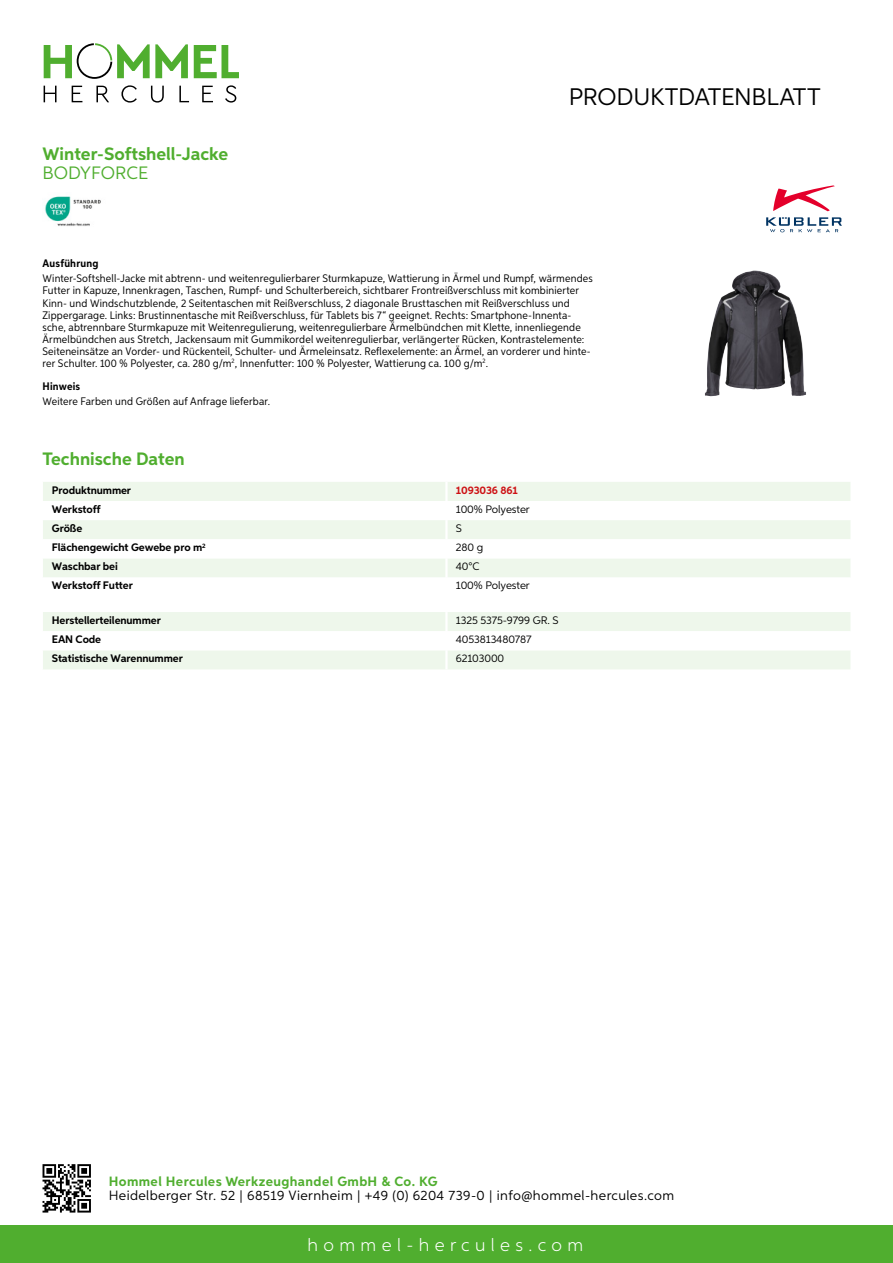
<style>
.page{position:relative;width:893px;height:1263px;background:#fff}
.page>*{position:absolute;margin:0;border:0;box-sizing:border-box;transform-origin:0 0}
.t1{font:24px "Aspira";letter-spacing:-.01em;color:#000}
.t2{font:700 18px "Aspira";color:#50ae2f}
.t3{font:300 18px "Aspira";letter-spacing:.3em;color:#fff}
.t4{font:18px "Aspira";color:#50ae2f}
.t5{font:13.5px "Aspira";letter-spacing:.03em;color:#000}
.t6{font:700 13.5px "Aspira";letter-spacing:.03em;color:#50ae2f}
.t7{font:10.95px/12px "Aspira Nar";letter-spacing:.015em;color:#000}
.t8{font:700 10.95px "Aspira";letter-spacing:-.01em;color:#000}
.t9{font:10.95px "Aspira";letter-spacing:-.01em;color:#000}
.t10{font:700 10.95px "Aspira Nar";letter-spacing:.02em;color:#000}
.t11{font:700 10.95px "Aspira";letter-spacing:-.01em;color:#cd1013}
</style>
<div class="page">
<div style="left:0;top:1226px;width:893px;height:37px;background:#50ae2f"></div>
<svg style="left:43px;top:1164px;width:48px;height:48px"></svg>
<svg style="left:194px;top:45px;width:45px;height:33px"></svg>
<svg style="left:44px;top:43px;width:144px;height:36px"></svg>
<svg style="left:44px;top:86px;width:13px;height:16px"></svg>
<svg style="left:72px;top:86px;width:10px;height:16px"></svg>
<svg style="left:96px;top:86px;width:13px;height:16px"></svg>
<svg style="left:121px;top:85px;width:16px;height:18px"></svg>
<svg style="left:151px;top:86px;width:13px;height:17px"></svg>
<svg style="left:179px;top:86px;width:10px;height:16px"></svg>
<svg style="left:202px;top:86px;width:11px;height:16px"></svg>
<svg style="left:225px;top:85px;width:11px;height:18px"></svg>
<div style="left:43px;top:482px;width:807px;height:19px;background:#eef7eb"></div>
<svg style="left:43px;top:520px;width:807px;height:57px;fill:#eef7eb"></svg>
<hr style="left:445px;top:482px;width:3px;height:19px;background:#fff">
<hr style="left:445px;top:520px;width:3px;height:19px;background:#fff">
<hr style="left:445px;top:539px;width:3px;height:19px;background:#fff">
<hr style="left:445px;top:558px;width:3px;height:19px;background:#fff">
<svg style="left:43px;top:612px;width:807px;height:57px"></svg>
<hr style="left:445px;top:650px;width:3px;height:19px;background:#fff">
<img style="left:45px;top:196px;width:56px;height:30px">
<img style="left:705px;top:270px;width:77px;height:126px">
<svg style="left:773px;top:185px;width:62px;height:26px"></svg>
<svg style="left:766px;top:217px;width:76px;height:15px"></svg>
<h2 class="t2" style="left:43px;top:142px;width:187px">Winter-Softshell-Jacke</h2>
<h2 class="t4" style="left:43px;top:162px;width:13px">BOD</h2>
<h2 class="t4" style="left:80px;top:162px;width:67px">YFORCE</h2>
<h1 class="t1" style="left:569px;top:82px;width:253px">Produktdatenblatt</h1>
<p class="t10" style="left:43px;top:257px;width:58px">Ausführung</p>
<p class="t7" style="left:43px;top:273px;width:552px">Winter-Softshell-Jacke mit abtrenn- und weitenregulierbarer Sturmkapuze, Wattierung in Ärmel und Rumpf, wärmendes Futter in Kapuze, Innenkragen, Taschen, Rumpf- und Schulterbereich, sichtbarer Frontreißverschluss mit kombinierter Kinn- und Windschutzblende, 2 Seitentaschen mit Reißverschluss, 2 diagonale Brusttaschen mit Reißverschluss und Zippergarage. Links: Brustinnentasche mit Reißverschluss, für Tablets bis 7“ geeignet. Rechts: Smartphone-Innenta&shy;sche, abtrennbare Sturmkapuze mit Weitenregulierung, weitenregulierbare Ärmelbündchen mit Klette, innenliegende Ärmelbündchen aus Stretch, Jackensaum mit Gummikordel weitenregulierbar, verlängerter Rücken, Kontrastelemente:<br>Seiteneinsätze an Vorder- und Rückenteil, Schulter- und Ärmeleinsatz. Reflexelemente: an Ärmel, an vorderer und hinte&shy;rer Schulter. 100 % Polyester, ca. 280 g/m<sup>2</sup>, Innenfutter: 100 % Polyester, Wattierung ca. 100 g/m<sup>2</sup>.</p>
<p class="t10" style="left:43px;top:379px;width:39px">Hinweis</p>
<p class="t7" style="left:43px;top:395px;width:229px">Weitere Farben und Größen auf Anfrage lieferbar.</p>
<h2 class="t2" style="left:43px;top:448px;width:144px">Technische Daten</h2>
<p class="t8" style="left:52px;top:483px;width:81px">Produktnummer</p>
<p class="t11" style="left:456px;top:483px;width:64px">1093036 861</p>
<p class="t8" style="left:52px;top:502px;width:50px">Werkstoff</p>
<p class="t9" style="left:456px;top:502px;width:75px">100% Polyester</p>
<p class="t8" style="left:52px;top:521px;width:32px">Größe</p>
<p class="t9" style="left:456px;top:522px;width:8px">S</p>
<p class="t8" style="left:52px;top:541px;width:155px">Flächengewicht Gewebe pro m<sup>2</sup></p>
<p class="t9" style="left:456px;top:541px;width:29px">280 g</p>
<p class="t8" style="left:52px;top:560px;width:68px">Waschbar bei</p>
<p class="t9" style="left:456px;top:560px;width:25px">40°C</p>
<p class="t8" style="left:52px;top:579px;width:82px">Werkstoff Futter</p>
<p class="t9" style="left:456px;top:579px;width:75px">100% Polyester</p>
<p class="t8" style="left:52px;top:613px;width:111px">Herstellerteilenummer</p>
<p class="t9" style="left:456px;top:613px;width:104px">1325 5375-9799 GR. S</p>
<p class="t8" style="left:52px;top:633px;width:51px">EAN Code</p>
<p class="t9" style="left:456px;top:633px;width:77px">4053813480787</p>
<p class="t8" style="left:52px;top:652px;width:132px">Statistische Warennummer</p>
<p class="t9" style="left:456px;top:652px;width:50px">62103000</p>
<p class="t6" style="left:109px;top:1172px;width:330px">Hommel Hercules Werkzeughandel GmbH &amp; Co. KG</p>
<p class="t5" style="left:109px;top:1187px;width:567px">Heidelberger Str. 52 | 68519 Viernheim | +49 (0) 6204 739-0 | info@hommel-hercules.com</p>
<h2 class="t3" style="left:307px;top:1234px;width:277px">hommel-hercules.com</h2>
</div>
